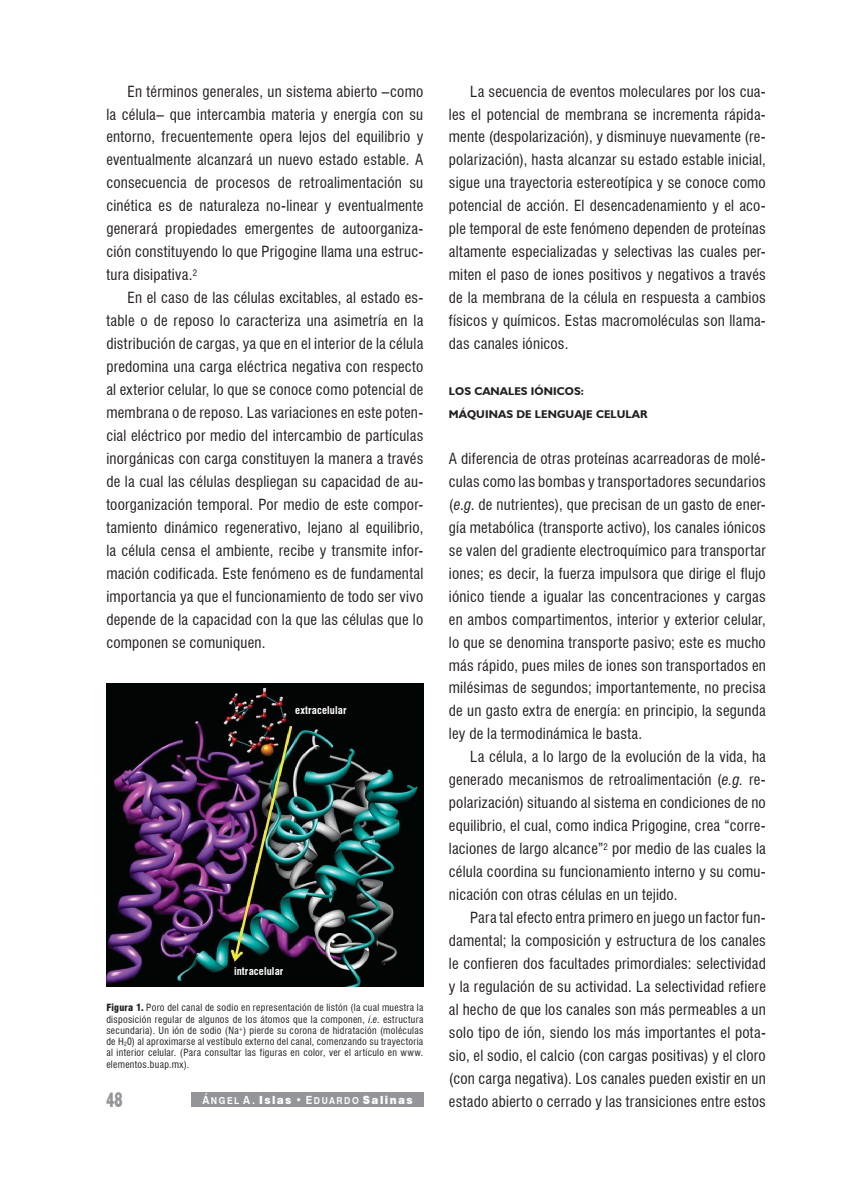
<style>
.page{position:relative;width:851px;height:1191px;background:#fff}
.page>*{position:absolute;margin:0;border:0;box-sizing:border-box;transform-origin:0 0}
.t1{font:700 condensed 21px "Humanist 521 BT Xtra";color:#939598;scale:.75 1}
.t2{font:condensed 15px/23px "Swiss 721 BT";letter-spacing:.015em;color:#231f20;text-align:justify}
.t3{font:700 11.25px/23px "Humanist 521 BT";letter-spacing:.01em;color:#231f20}
.t4{font:900 11.25px "Swiss 721 BT";letter-spacing:.14em;color:#fff;scale:.9 1}
.t5{font:700 condensed 10.5px "Swiss 721 BT";letter-spacing:.015em;color:#fff}
.t6{font:condensed 9.75px/11.2px "Swiss 721 BT";letter-spacing:.03em;color:#231f20;text-align:justify}
.t7{font:700 9.6px "Swiss 721 BT";color:#fff;scale:.9 1}
.s1{font-weight:900}
.s2{font-style:italic}
.s3{font-size:11.25px}
.s4{font-weight:700}
.s5{font-weight:500}
.s6{font-weight:700;font-size:9.6px}
</style>
<div class="page">
<div style="left:191px;top:1092px;width:232px;height:14px;background:#939598"></div>
<img style="left:106px;top:683px;width:317px;height:303px">
<p class="t2" style="left:106px;top:80px;width:318px;text-indent:21px">En términos generales, un sistema abierto –como la célula– que intercambia materia y energía con su entorno, frecuentemente opera lejos del equilibrio y eventualmente alcanzará un nuevo estado estable. A consecuencia de procesos de retroalimentación su cinética es de naturaleza no-linear y eventualmente generará propiedades emergentes de autoorganiza&shy;ción constituyendo lo que Prigogine llama una estruc&shy;tura disipativa.<sup>2</sup></p>
<p class="t2" style="left:106px;top:286px;width:318px;text-indent:21px">En el caso de las células excitables, al estado es&shy;table o de reposo lo caracteriza una asimetría en la distribución de cargas, ya que en el interior de la célula predomina una carga eléctrica negativa con respecto al exterior celular, lo que se conoce como potencial de membrana o de reposo. Las variaciones en este poten&shy;cial eléctrico por medio del intercambio de partículas inorgánicas con carga constituyen la manera a través de la cual las células despliegan su capacidad de au&shy;toorganización temporal. Por medio de este compor&shy;tamiento dinámico regenerativo, lejano al equilibrio, la célula censa el ambiente, recibe y transmite infor&shy;mación codificada. Este fenómeno es de fundamental importancia ya que el funcionamiento de todo ser vivo depende de la capacidad con la que las células que lo componen se comuniquen.</p>
<p class="t5" style="left:295px;top:704px;width:53px">extracelular</p>
<p class="t5" style="left:234px;top:965px;width:51px">intracelular</p>
<p class="t6" style="left:106px;top:1002px;width:318px"><span class="s1">Figura 1.</span> Poro del canal de sodio en representación de listón (la cual muestra la disposición regular de algunos de los átomos que la componen, <span class="s2">i</span>.<span class="s2">e</span>. estructura secundaria). Un ión de sodio (Na<sup>+</sup>) pierde su corona de hidratación (moléculas de H<sub>2</sub>0) al aproximarse al vestíbulo externo del canal, comenzando su trayectoria al interior celular. (Para consultar las figuras en color, ver el artículo en www. elementos.buap.mx).</p>
<p class="t2" style="left:449px;top:80px;width:318px;text-indent:21px">La secuencia de eventos moleculares por los cua&shy;les el potencial de membrana se incrementa rápida&shy;mente (despolarización), y disminuye nuevamente (re&shy;polarización), hasta alcanzar su estado estable inicial, sigue una trayectoria estereotípica y se conoce como potencial de acción. El desencadenamiento y el aco&shy;ple temporal de este fenómeno dependen de proteínas altamente especializadas y selectivas las cuales per&shy;miten el paso de iones positivos y negativos a través de la membrana de la célula en respuesta a cambios físicos y químicos. Estas macromoléculas son llama&shy;das canales iónicos.</p>
<p class="t3" style="left:449px;top:379px;width:200px">LOS CANALES IÓNICOS:<br>MÁQUINAS DE LENGUAJE CELULAR</p>
<p class="t2" style="left:449px;top:447px;width:318px">A diferencia de otras proteínas acarreadoras de molé&shy;culas como las bombas y transportadores secundarios (<span class="s2">e</span>.<span class="s2">g</span>. de nutrientes), que precisan de un gasto de ener&shy;gía metabólica (transporte activo), los canales iónicos se valen del gradiente electroquímico para transportar iones; es decir, la fuerza impulsora que dirige el flujo iónico tiende a igualar las concentraciones y cargas en ambos compartimentos, interior y exterior celular, lo que se denomina transporte pasivo; este es mucho más rápido, pues miles de iones son transportados en milésimas de segundos; importantemente, no precisa de un gasto extra de energía: en principio, la segunda ley de la termodinámica le basta.</p>
<p class="t2" style="left:449px;top:745px;width:318px;text-indent:21px">La célula, a lo largo de la evolución de la vida, ha generado mecanismos de retroalimentación (<span class="s2">e.g.</span> re&shy;polarización) situando al sistema en condiciones de no equilibrio, el cual, como indica Prigogine, crea “corre&shy;laciones de largo alcance”<sup>2</sup> por medio de las cuales la célula coordina su funcionamiento interno y su comu&shy;nicación con otras células en un tejido.</p>
<p class="t2" style="left:449px;top:906px;width:318px;text-indent:21px">Para tal efecto entra primero en juego un factor fun&shy;damental; la composición y estructura de los canales le confieren dos facultades primordiales: selectividad y la regulación de su actividad. La selectividad refiere al hecho de que los canales son más permeables a un solo tipo de ión, siendo los más importantes el pota&shy;sio, el sodio, el calcio (con cargas positivas) y el cloro (con carga negativa). Los canales pueden existir en un</p>
<h1 class="t1" style="left:106px;top:1086px;width:23px">48</h1>
<p class="t7" style="left:202px;top:1094px;width:42px"><span class="s3">Á</span>NGEL</p>
<p class="t2" style="left:449px;top:1089px;width:318px">estado abierto o cerrado y las transiciones entre estos</p>
<p class="t4" style="left:243px;top:1092px;width:190px"><span class="s4">A.</span> Islas <span class="s5">•</span> <span class="s4">E</span><span class="s6">DUARDO</span> Salinas</p>
</div>
